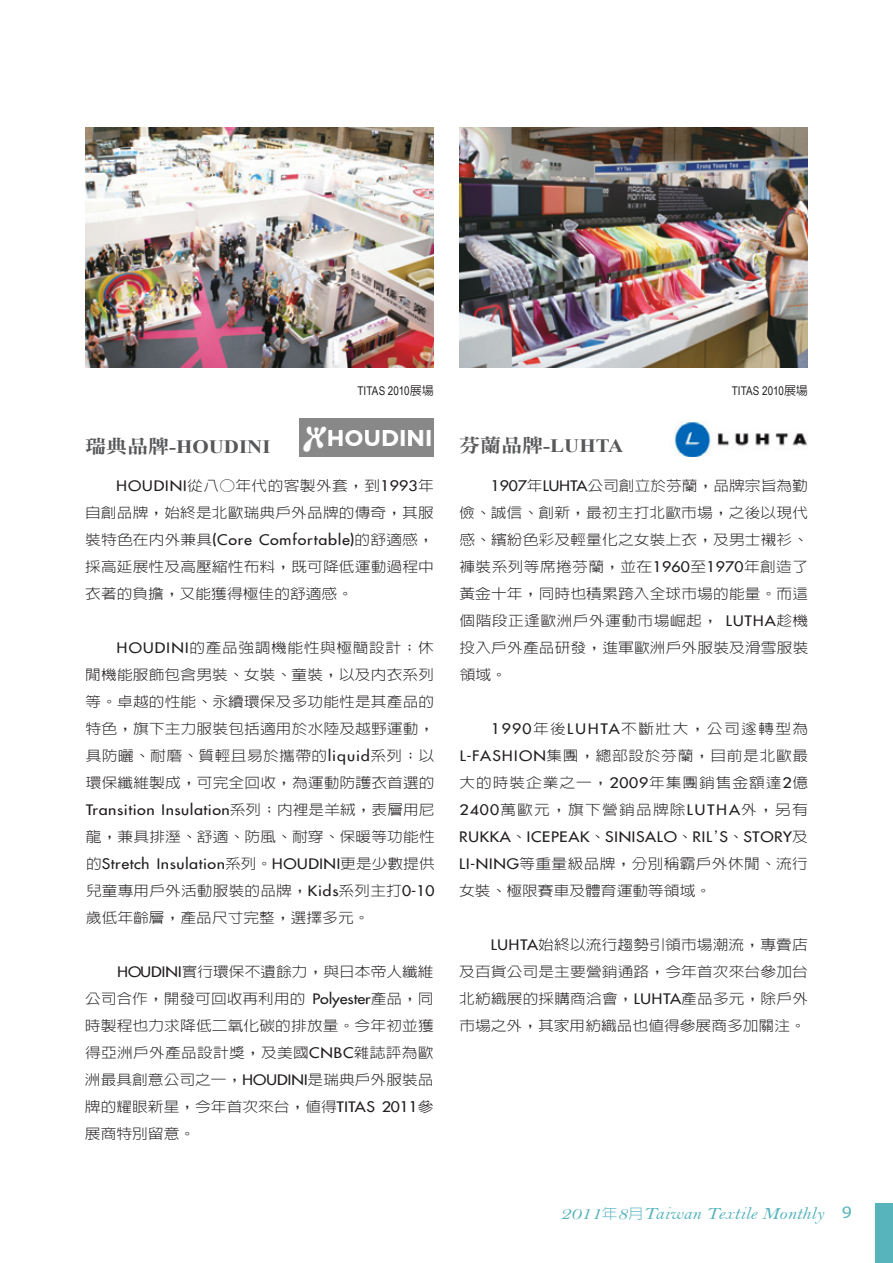
<style>
.page{position:relative;width:893px;height:1263px;background:#fff}
.page>*{position:absolute;margin:0;border:0;box-sizing:border-box;transform-origin:0 0}
.t1{font:700 18.9px "Times New Roman";color:#57585a;scale:1.11 1}
.t2{font:17.55px "Bell MT Italic";color:#57b4bc;scale:1.11 1}
.t3{font:300 14.1px/27px "AR Hei B5";letter-spacing:.005em;color:#231f20;text-align:justify;scale:1.11 1}
.t4{font:14.1px "Futura 2";letter-spacing:.04em;color:#231f20;scale:1.11 1}
.t5{font:12px "Arial Narrow";letter-spacing:.01em;color:#231f20}
.s1{font-family:"AR Hei B5";font-weight:500}
.s2{font-family:"DF Ming Std W9";font-weight:400}
.s3{font-family:"Futura 2";font-weight:400}
.s4{font-family:"AR Hei B5";font-weight:300}
.s5{font-size:18.9px}
.s6{font-family:"AR Hei B5";font-weight:300;font-size:14.1px}
.s7{font-family:"Myriad Pro"}
</style>
<div class="page">
<div style="left:876px;top:1203px;width:17px;height:60px;background:#57b4bc"></div>
<img style="left:459px;top:128px;width:349px;height:240px">
<img style="left:85px;top:128px;width:349px;height:240px">
<img style="left:299px;top:419px;width:135px;height:38px">
<img style="left:673px;top:421px;width:135px;height:35px">
<p class="t5" style="left:358px;top:382px;width:78px">TITAS 2010<span class="s1">展場</span></p>
<p class="t5" style="left:732px;top:382px;width:78px">TITAS 2010<span class="s1">展場</span></p>
<h1 class="t1" style="left:85px;top:434px;width:169px"><span class="s2">瑞典品牌</span>-HOUDINI</h1>
<p class="t3" style="left:85px;top:472px;width:316px;text-align:right"><span class="s3">HOUDINI</span>從八○年代的客製外套，到<span class="s3">1993</span>年<br>自創品牌，始終是北歐瑞典戶外品牌的傳奇，其服</p>
<p class="t4" style="left:85px;top:530px;width:316px"><span class="s4">裝特色在內外兼具</span>(Core Comfortable)<span class="s4">的舒適感，</span></p>
<p class="t3" style="left:85px;top:553px;width:316px">採高延展性及高壓縮性布料，既可降低運動過程中衣著的負擔，又能獲得極佳的舒適感。</p>
<p class="t3" style="left:85px;top:634px;width:316px;text-indent:31px"><span class="s3">HOUDINI</span>的產品強調機能性與極簡設計；休閒機能服飾包含男裝、女裝、童裝，以及內衣系列等。卓越的性能、永續環保及多功能性是其產品的特色，旗下主力服裝包括適用於水陸及越野運動，具防曬、耐磨、質輕且易於攜帶的<span class="s3">liquid</span>系列；以環保纖維製成，可完全回收，為運動防護衣首選的</p>
<p class="t4" style="left:86px;top:800px;width:316px">Transition Insulation<span class="s4">系列；內裡是羊絨，表層用尼</span></p>
<p class="t3" style="left:86px;top:823px;width:316px">龍，兼具排溼、舒適、防風、耐穿、保暖等功能性</p>
<p class="t4" style="left:86px;top:854px;width:316px"><span class="s4">的</span>Stretch Insulation<span class="s4">系列。</span>HOUDINI<span class="s4">更是少數提供</span></p>
<p class="t3" style="left:86px;top:877px;width:316px">兒童專用戶外活動服裝的品牌，<span class="s3">Kids</span>系列主打<span class="s3">0-10</span>歲低年齡層，產品尺寸完整，選擇多元。</p>
<p class="t3" style="left:85px;top:958px;width:316px;text-indent:33px"><span class="s3">HOUDINI</span>實行環保不遺餘力，與日本帝人纖維公司合作，開發可回收再利用的 <span class="s3">Polyester</span>產品，同時製程也力求降低二氧化碳的排放量。今年初並獲得亞洲戶外產品設計獎，及美國<span class="s3">CNBC</span>雜誌評為歐洲最具創意公司之一，<span class="s3">HOUDINI</span>是瑞典戶外服裝品牌的耀眼新星，今年首次來台，值得<span class="s3">TITAS 2011</span>參展商特別留意。</p>
<h1 class="t1" style="left:459px;top:433px;width:149px"><span class="s2">芬蘭品牌</span>-LUHTA</h1>
<p class="t3" style="left:459px;top:472px;width:316px;text-indent:31px"><span class="s3">1907</span>年<span class="s3">LUHTA</span>公司創立於芬蘭，品牌宗旨為勤儉、誠信、創新，最初主打北歐市場，之後以現代感、繽紛色彩及輕量化之女裝上衣，及男士襯衫、褲裝系列等席捲芬蘭，並在<span class="s3">1960</span>至<span class="s3">1970</span>年創造了黃金十年，同時也積累跨入全球市場的能量。而這個階段正逢歐洲戶外運動市場崛起， <span class="s3">LUTHA</span>趁機投入戶外產品研發，進軍歐洲戶外服裝及滑雪服裝領域。</p>
<p class="t3" style="left:459px;top:715px;width:316px;text-indent:32px"><span class="s3">1990</span>年後<span class="s3">LUHTA</span>不斷壯大，公司遂轉型為<span class="s3">L-FASHION</span>集團，總部設於芬蘭，目前是北歐最大的時裝企業之一，<span class="s3">2009</span>年集團銷售金額達<span class="s3">2</span>億<span class="s3">2400</span>萬歐元，旗下營銷品牌除<span class="s3">LUTHA</span>外，另有</p>
<p class="t4" style="left:459px;top:827px;width:316px">RUKKA<span class="s4">、</span>ICEPEAK<span class="s4">、</span>SINISALO<span class="s4">、</span>RIL<span class="s4">’</span>S<span class="s4">、</span>STORY<span class="s4">及</span></p>
<p class="t3" style="left:459px;top:850px;width:316px"><span class="s3">LI-NING</span>等重量級品牌，分別稱霸戶外休閒、流行女裝、極限賽車及體育運動等領域。</p>
<p class="t3" style="left:459px;top:931px;width:316px;text-indent:32px"><span class="s3">LUHTA</span>始終以流行趨勢引領市場潮流，專賣店及百貨公司是主要營銷通路，今年首次來台參加台北紡織展的採購商洽會，<span class="s3">LUHTA</span>產品多元，除戶外市場之外，其家用紡織品也值得參展商多加關注。</p>
<p class="t2" style="left:560px;top:1202px;width:264px"><span class="s5">2011</span><span class="s6">年</span><span class="s5">8</span><span class="s6">月</span>Taiwan Textile Monthly <span class="s7">9</span></p>
</div>
